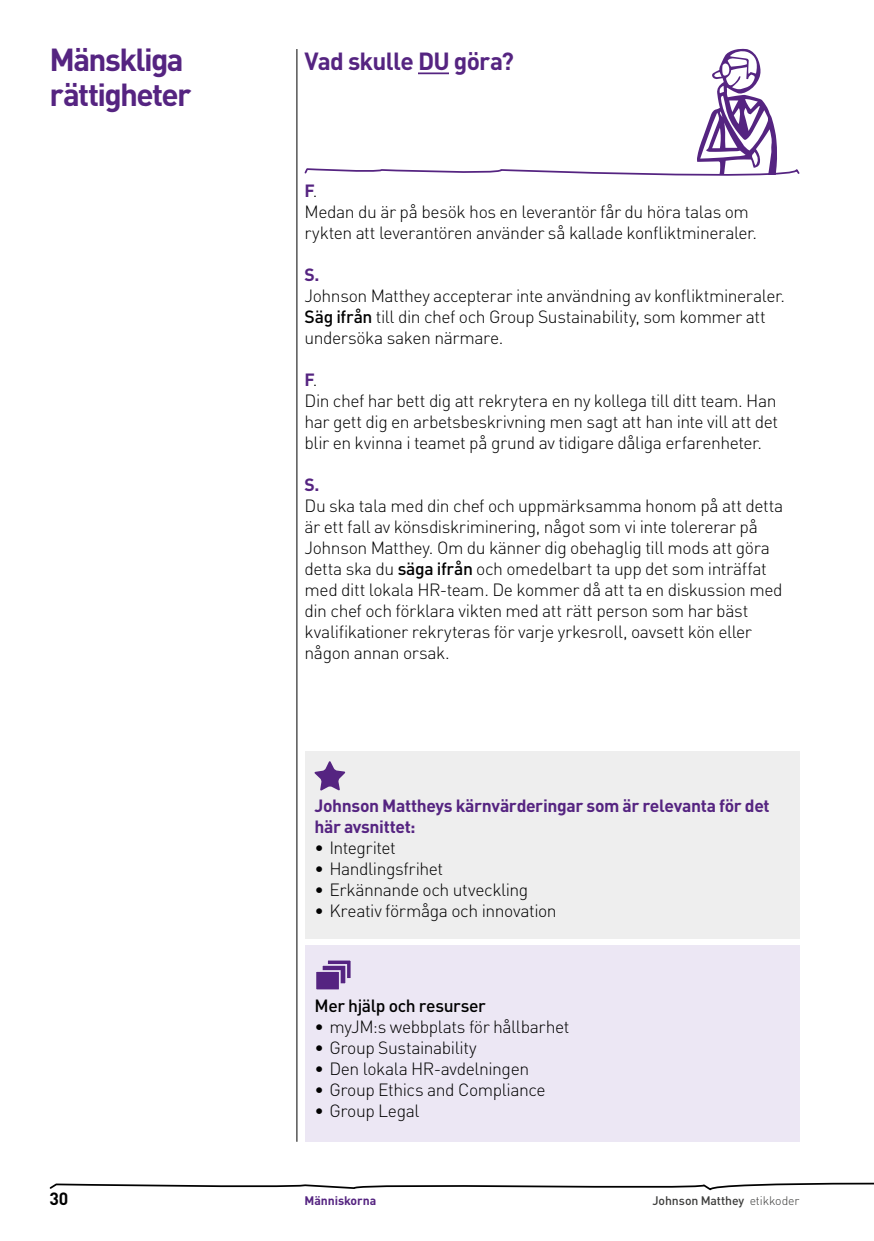
<style>
.page{position:relative;width:874px;height:1241px;background:#fff}
.page>*{position:absolute;margin:0;border:0;box-sizing:border-box;transform-origin:0 0}
.t1{font:700 31.5px/35px "DIN";letter-spacing:-.055em;color:#552481}
.t2{font:700 24.5px "DIN";letter-spacing:-.03em;color:#552481}
.t3{font:300 17.5px/21px "DIN";letter-spacing:-.025em;color:#000}
.t4{font:700 17.5px/21px "DIN";letter-spacing:-.02em;color:#552481}
.t5{font:500 17.5px "DIN";letter-spacing:-.025em;color:#000}
.t6{font:700 17.5px "DIN";color:#000}
.t7{font:500 12.25px "DIN";letter-spacing:-.01em;color:#3c3c3b}
.t8{font:700 12.25px "DIN";letter-spacing:-.01em;color:#552481}
.s1{font-weight:700;color:#552481}
.s2{font-weight:500}
.s3{font-weight:300}
</style>
<div class="page">
<hr style="left:296px;top:49px;width:1px;height:1092px;background:#000">
<svg style="left:304px;top:49px;width:496px;height:127px"></svg>
<hr style="left:418px;top:72px;width:31px;height:2px;background:#552481">
<div style="left:304px;top:945px;width:495px;height:196px;background:#ece7f4"></div>
<svg style="left:327px;top:960px;width:24px;height:19px"></svg>
<div style="left:321px;top:963px;width:26px;height:21px;background:#552481;border:2px solid #ece7f4"></div>
<div style="left:314px;top:969px;width:26px;height:21px;background:#552481;border:2px solid #ece7f4"></div>
<div style="left:304px;top:751px;width:495px;height:187px;background:#eee"></div>
<svg style="left:314px;top:761px;width:31px;height:29px"></svg>
<svg style="left:49px;top:1182px;width:824px;height:9px"></svg>
<h1 class="t1" style="left:50px;top:41px;width:143px">Mänskliga rättigheter</h1>
<h2 class="t2" style="left:304px;top:45px;width:211px">Vad skulle DU göra?</h2>
<p class="t3" style="left:304px;top:180px;width:454px"><span class="s1">F</span>.<br>Medan du är på besök hos en leverantör får du höra talas om rykten att leverantören använder så kallade konfliktmineraler.</p>
<p class="t4" style="left:304px;top:263px;width:16px">S.</p>
<p class="t3" style="left:304px;top:285px;width:481px">Johnson Matthey accepterar inte användning av konfliktmineraler.<br><span class="s2">Säg ifrån</span> till din chef och Group Sustainability, som kommer att undersöka saken närmare.</p>
<p class="t3" style="left:304px;top:369px;width:475px"><span class="s1">F</span>.<br>Din chef har bett dig att rekrytera en ny kollega till ditt team. Han har gett dig en arbetsbeskrivning men sagt att han inte vill att det blir en kvinna i teamet på grund av tidigare dåliga erfarenheter.</p>
<p class="t4" style="left:304px;top:473px;width:16px">S.</p>
<p class="t3" style="left:304px;top:495px;width:480px">Du ska tala med din chef och uppmärksamma honom på att detta är ett fall av könsdiskriminering, något som vi inte tolererar på Johnson Matthey. Om du känner dig obehaglig till mods att göra detta ska du <span class="s2">säga ifrån</span> och omedelbart ta upp det som inträffat med ditt lokala HR-team. De kommer då att ta en diskussion med din chef och förklara vikten med att rätt person som har bäst kvalifikationer rekryteras för varje yrkesroll, oavsett kön eller någon annan orsak.</p>
<p class="t4" style="left:314px;top:793px;width:456px">Johnson Mattheys kärnvärderingar som är relevanta för det här avsnittet:</p>
<p class="t3" style="left:314px;top:836px;width:83px">• Integritet</p>
<p class="t3" style="left:314px;top:857px;width:130px">• Handlingsfrihet</p>
<p class="t3" style="left:314px;top:878px;width:215px">• Erkännande och utveckling</p>
<p class="t3" style="left:314px;top:899px;width:244px">• Kreativ förmåga och innovation</p>
<p class="t5" style="left:314px;top:994px;width:173px">Mer hjälp och resurser</p>
<p class="t3" style="left:314px;top:1016px;width:256px">• myJM:s webbplats för hållbarhet</p>
<p class="t3" style="left:314px;top:1037px;width:164px">• Group Sustainability</p>
<p class="t3" style="left:314px;top:1058px;width:216px">• Den lokala HR-avdelningen</p>
<p class="t3" style="left:314px;top:1079px;width:233px">• Group Ethics and Compliance</p>
<p class="t3" style="left:314px;top:1100px;width:106px">• Group Legal</p>
<p class="t6" style="left:50px;top:1186px;width:20px">30</p>
<p class="t8" style="left:304px;top:1192px;width:73px">Människorna</p>
<p class="t7" style="left:652px;top:1192px;width:148px">Johnson Matthey <span class="s3">etikkoder</span></p>
</div>
